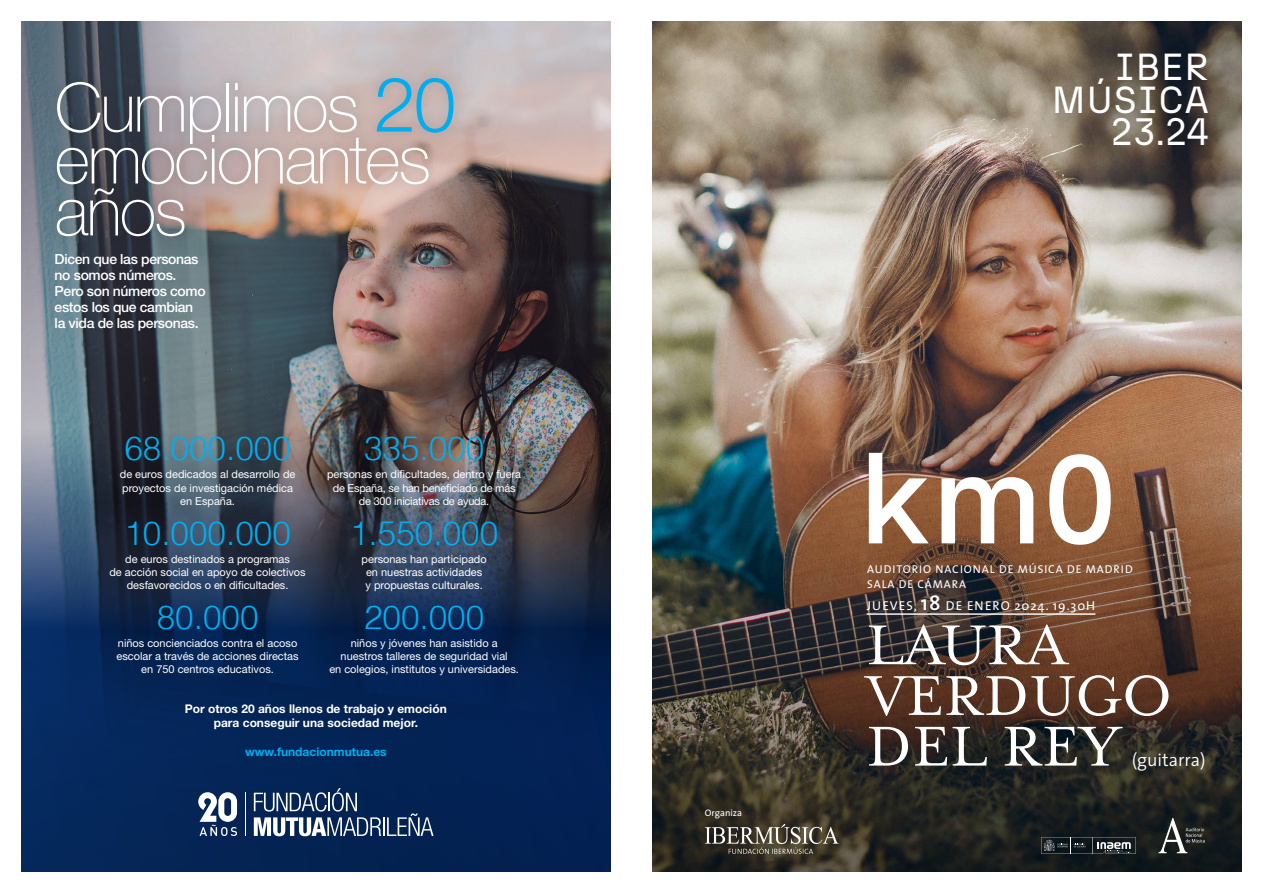
<style>
.page{position:relative;width:1263px;height:893px;background:#fff}
.page>*{position:absolute;margin:0;border:0;box-sizing:border-box;transform-origin:0 0}
.t1{font:600 127.35px "Messina Sans";color:#fff}
.t2{font:100 67.95px/51.9px "Helvetica Neue LT Std";letter-spacing:-.03em;color:#fff}
.t3{font:64.5px/50.7px "Mrs Eaves Roman";color:#fff}
.t4{font:38.1px "N27";color:#fff}
.t5{font:37.65px/32.4px "N27";letter-spacing:.03em;color:#fff;text-align:right}
.t6{font:300 33.3px "Helvetica";color:#00aeef}
.t7{font:300 18px "The Sans";color:#fff}
.t8{font:500 13.95px/16px "Helvetica Neue LT Std";letter-spacing:-.025em;color:#fff}
.t9{font:12.9px "The Sans";letter-spacing:.08em;color:#fff}
.t10{font:700 12px/14.4px "Helvetica Neue LT Std";color:#fff;text-align:center}
.t11{font:700 12px "Helvetica Neue LT Std";color:#00aeef}
.t12{font:11.4px/14.9px "The Sans";letter-spacing:.085em;color:#fff}
.t13{font:10.95px/13.2px "Helvetica Neue LT Std";color:#fff;text-align:center}
.t14{font:10.95px/13.2px "Helvetica Neue LT Std";letter-spacing:-.02em;color:#fff;text-align:center}
.t15{font:9.45px "The Sans";color:#fff}
.s1{font-weight:300;font-size:75.9px;color:#00aeef}
.s2{font-weight:600;font-size:20.7px}
</style>
<div class="page">
<img style="left:653px;top:21px;width:589px;height:428px">
<svg style="left:653px;top:449px;width:589px;height:423px;background:#4d3c30"></svg>
<img style="left:21px;top:21px;width:589px;height:333px">
<img style="left:21px;top:354px;width:589px;height:518px">
<div style="left:44px;top:65px;width:423px;height:185px;background:#231f20;opacity:.06"></div>
<svg style="left:198px;top:792px;width:39px;height:44px"></svg>
<svg style="left:254px;top:788px;width:179px;height:48px"></svg>
<hr style="left:245px;top:793px;width:1px;height:43px;background:#fff">
<hr style="left:867px;top:613px;width:228px;height:2px;background:#fff">
<svg style="left:705px;top:824px;width:134px;height:30px;background:#605b4f"></svg>
<svg style="left:1158px;top:818px;width:47px;height:35px;background:#414544"></svg>
<svg style="left:1041px;top:837px;width:95px;height:17px;background:#394144"></svg>
<h2 class="t2" style="left:55px;top:81px;width:403px">Cumplimos <span class="s1">20 </span>emocionantes años</h2>
<p class="t8" style="left:55px;top:251px;width:152px">Dicen que las personas no somos números.<br>Pero son números como estos los que cambian la vida de las personas.</p>
<h3 class="t6" style="left:124px;top:420px;width:168px">68.000.000</h3>
<p class="t13" style="left:120px;top:468px;width:177px">de euros dedicados al desarrollo de proyectos de investigación médica en España.</p>
<h3 class="t6" style="left:124px;top:505px;width:168px">10.000.000</h3>
<p class="t13" style="left:109px;top:552px;width:198px">de euros destinados a programas<br>de acción social en apoyo de colectivos desfavorecidos o en dificultades.</p>
<h3 class="t6" style="left:157px;top:589px;width:103px">80.000</h3>
<p class="t13" style="left:117px;top:636px;width:184px">niños concienciados contra el acoso escolar a través de acciones directas en 750 centros educativos.</p>
<h3 class="t6" style="left:364px;top:420px;width:122px">335.000</h3>
<p class="t14" style="left:327px;top:468px;width:196px">personas en dificultades, dentro y fuera de España, se han beneficiado de más de 300 iniciativas de ayuda.</p>
<h3 class="t6" style="left:350px;top:505px;width:150px">1.550.000</h3>
<p class="t13" style="left:362px;top:552px;width:127px">personas han participado en nuestras actividades<br>y propuestas culturales.</p>
<h3 class="t6" style="left:364px;top:589px;width:122px">200.000</h3>
<p class="t13" style="left:329px;top:636px;width:191px">niños y jóvenes han asistido a nuestros talleres de seguridad vial<br>en colegios, institutos y universidades.</p>
<p class="t10" style="left:185px;top:701px;width:263px">Por otros 20 años llenos de trabajo y emoción para conseguir una sociedad mejor.</p>
<p class="t11" style="left:245px;top:744px;width:143px">www.fundacionmutua.es</p>
<p class="t15" style="left:705px;top:804px;width:39px">Organiza</p>
<h3 class="t5" style="left:1052px;top:51px;width:159px">IBER<br>MÚSICA</h3>
<h3 class="t4" style="left:1111px;top:109px;width:100px">23.24</h3>
<h1 class="t1" style="left:858px;top:403px;width:260px">km0</h1>
<p class="t12" style="left:867px;top:562px;width:267px">AUDITORIO NACIONAL DE MÚSICA DE MADRID<br>SALA DE CÁMARA</p>
<p class="t9" style="left:867px;top:595px;width:230px">JUEVES, <span class="s2">18</span> DE ENERO 2024. 19.30H</p>
<h3 class="t3" style="left:866px;top:620px;width:308px">LAURA<br>VERDUGO<br>DEL REY</h3>
<h3 class="t7" style="left:1132px;top:745px;width:75px">(guitarra)</h3>
</div>
